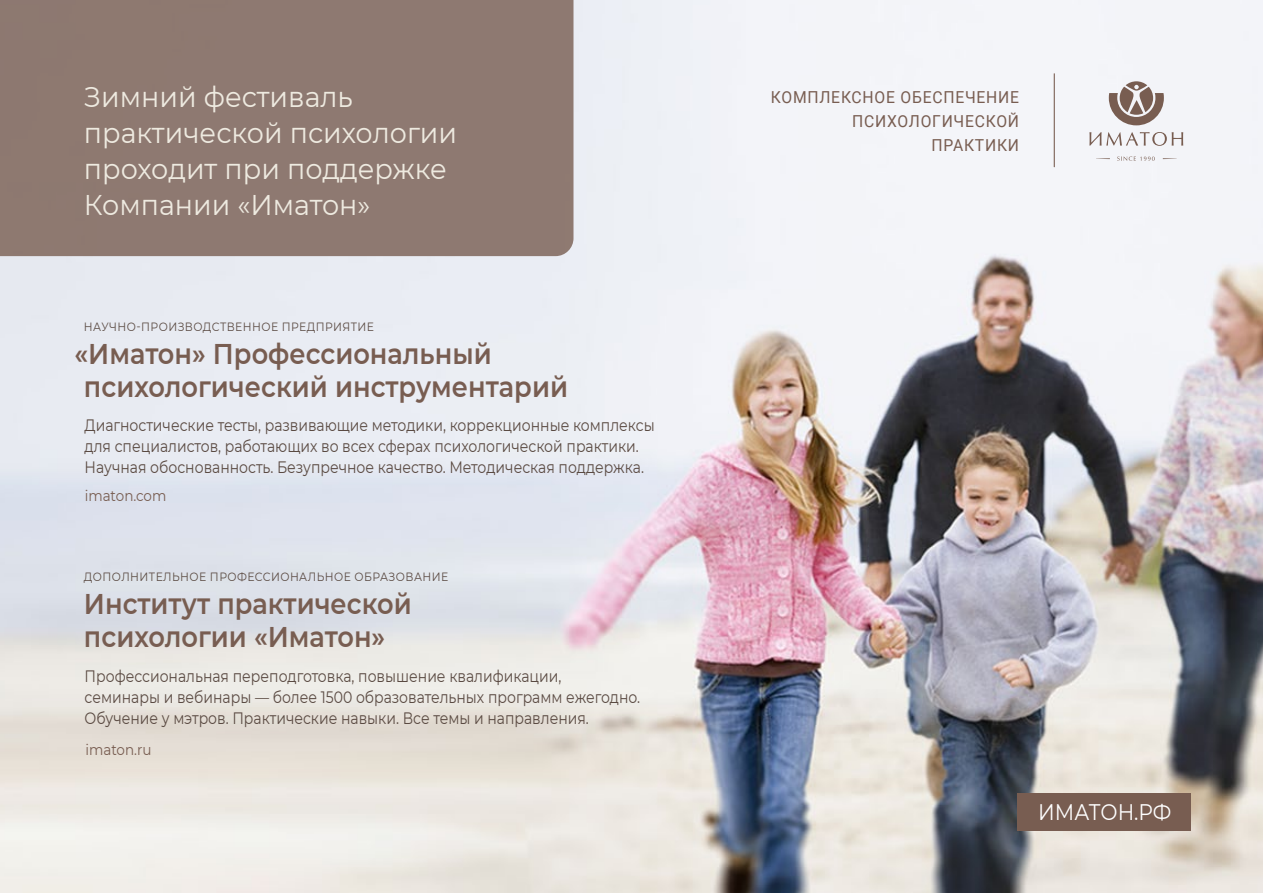
<style>
.page{position:relative;width:1263px;height:893px;background:#fff}
.page>*{position:absolute;margin:0;border:0;box-sizing:border-box;transform-origin:0 0}
.t1{font:600 28.5px/33px "Montserrat";color:#785d51;scale:.9 1}
.t2{font:28.5px/36px "Montserrat";color:#eeeae0;scale:.95 1}
.t3{font:22.5px "Montserrat";color:#fff;scale:.9 1}
.t4{font:16.5px/21px "Montserrat";color:#5a4a42;scale:.85 1}
.t5{font:16.5px/24px "Roboto";letter-spacing:.05em;color:#785d51;text-align:right;scale:.95 1}
.t6{font:15px "Montserrat";color:#785d51;scale:.9 1}
.t7{font:12px "Montserrat";letter-spacing:.04em;color:#5a4a42;scale:.9 1}
</style>
<div class="page">
<img style="left:0;top:0;width:1263px;height:893px">
<div style="left:0;top:0;width:573px;height:256px;background:#8e7971"></div>
<svg style="left:1089px;top:132px;width:94px;height:14px"></svg>
<svg style="left:1117px;top:156px;width:38px;height:5px"></svg>
<svg style="left:1163px;top:158px;width:14px;height:1px"></svg>
<svg style="left:1096px;top:158px;width:14px;height:1px"></svg>
<svg style="left:1109px;top:81px;width:55px;height:44px"></svg>
<hr style="left:1054px;top:73px;width:1px;height:94px;background:#785d51">
<div style="left:1018px;top:793px;width:173px;height:38px;background:#785d51"></div>
<h1 class="t2" style="left:84px;top:78px;width:394px">Зимний фестиваль практической психологии проходит при поддержке<br>Компании «Иматон»</h1>
<p class="t7" style="left:84px;top:319px;width:324px">НАУЧНО-ПРОИЗВОДСТВЕННОЕ ПРЕДПРИЯТИЕ</p>
<h1 class="t1" style="left:84px;top:336px;width:539px;text-indent:-9px">«Иматон» Профессиональный психологический инструментарий</h1>
<p class="t4" style="left:85px;top:414px;width:672px">Диагностические тесты, развивающие методики, коррекционные комплексы для специалистов, работающих во всех сферах психологической практики.<br>Научная обоснованность. Безупречное качество. Методическая поддержка.</p>
<p class="t6" style="left:85px;top:485px;width:92px">imaton.com</p>
<p class="t7" style="left:84px;top:569px;width:406px">ДОПОЛНИТЕЛЬНОЕ ПРОФЕССИОНАЛЬНОЕ ОБРАЗОВАНИЕ</p>
<h1 class="t1" style="left:84px;top:586px;width:366px">Институт практической психологии «Иматон»</h1>
<p class="t4" style="left:85px;top:665px;width:655px">Профессиональная переподготовка, повышение квалификации, семинары и вебинары — более 1500 образовательных программ ежегодно.<br>Обучение у мэтров. Практические навыки. Все темы и направления.</p>
<p class="t6" style="left:85px;top:739px;width:75px">imaton.ru</p>
<p class="t5" style="left:771px;top:85px;width:263px">КОМПЛЕКСНОЕ ОБЕСПЕЧЕНИЕ<br>ПСИХОЛОГИЧЕСКОЙ<br>ПРАКТИКИ</p>
<h2 class="t3" style="left:1038px;top:797px;width:150px">ИМАТОН.РФ</h2>
</div>
